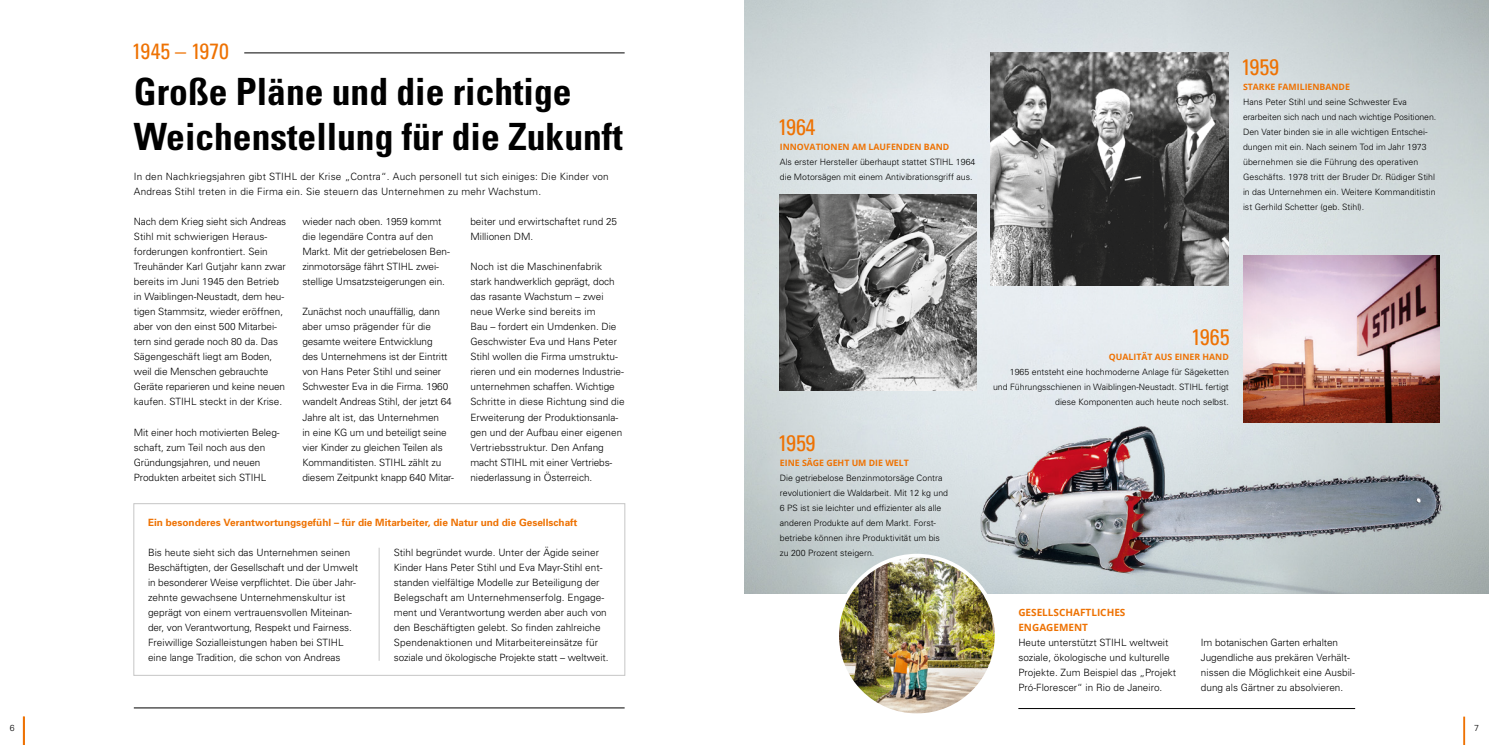
<style>
.page{position:relative;width:1489px;height:745px;background:#fff}
.page>*{position:absolute;margin:0;border:0;box-sizing:border-box;transform-origin:0 0}
.t1{font:700 condensed 37.5px/45px "Univers";color:#000}
.t2{font:condensed 22.5px "Univers";letter-spacing:-.02em;color:#ee7203}
.t3{font:condensed 22.12px "Univers";color:#ee7203}
.t4{font:300 10px/15px "Univers";color:#000}
.t5{font:300 10px/15px "Univers";letter-spacing:.02em;color:#000}
.t6{font:700 10px "Univers";color:#ee7203}
.t7{font:700 10px/15px "Open Sans";color:#ee7203}
.t8{font:300 8.75px/15px "Univers";color:#000}
.t9{font:700 8.75px "Open Sans";color:#ee7203}
</style>
<div class="page">
<hr style="left:1462px;top:716px;width:2px;height:28px;background:#ee7203">
<hr style="left:23px;top:716px;width:2px;height:28px;background:#ee7203">
<img style="left:744px;top:0;width:744px;height:592px">
<img style="left:1242px;top:255px;width:197px;height:167px">
<img style="left:972px;top:422px;width:516px;height:170px">
<hr style="left:1018px;top:707px;width:336px;height:1px;background:#000">
<img style="left:837px;top:555px;width:159px;height:159px;border-radius:80px">
<div style="left:835px;top:553px;width:163px;height:163px;border:4px solid #fff;border-radius:50%"></div>
<div style="left:133px;top:503px;width:492px;height:172px;border:1px solid #c6c6c6"></div>
<hr style="left:378px;top:547px;width:1px;height:113px;background:#c6c6c6">
<img style="left:779px;top:194px;width:197px;height:196px">
<img style="left:990px;top:53px;width:238px;height:232px">
<hr style="left:244px;top:53px;width:380px;height:1px;background:#000">
<hr style="left:134px;top:707px;width:490px;height:1px;background:#000">
<h3 class="t3" style="left:132px;top:37px;width:99px">1945 – 1970</h3>
<h1 class="t1" style="left:134px;top:69px;width:490px">Große Pläne und die richtige<br>Weichenstellung für die Zukunft</h1>
<p class="t5" style="left:134px;top:169px;width:476px">In den Nachkriegsjahren gibt STIHL der Krise „Contra“. Auch personell tut sich einiges: Die Kinder von<br>Andreas Stihl treten in die Firma ein. Sie steuern das Unternehmen zu mehr Wachstum.</p>
<p class="t4" style="left:302px;top:214px;width:149px">wieder nach oben. 1959 kommt die legendäre Contra auf den<br>Markt. Mit der getriebelosen Ben&shy;zinmotorsäge fährt STIHL zwei&shy;stellige Umsatzsteigerungen ein.</p>
<p class="t4" style="left:302px;top:304px;width:153px">Zunächst noch unauffällig, dann aber umso prägender für die gesamte weitere Entwicklung<br>des Unternehmens ist der Eintritt von Hans Peter Stihl und seiner<br>Schwester Eva in die Firma. 1960 wandelt Andreas Stihl, der jetzt 64<br>Jahre alt ist, das Unternehmen<br>in eine KG um und beteiligt seine vier Kinder zu gleichen Teilen als<br>Kommanditisten. STIHL zählt zu diesem Zeitpunkt knapp 640 Mitar-</p>
<p class="t4" style="left:470px;top:214px;width:148px">beiter und erwirtschaftet rund 25<br>Millionen DM.</p>
<p class="t4" style="left:470px;top:259px;width:156px">Noch ist die Maschinenfabrik stark handwerklich geprägt, doch das rasante Wachstum – zwei neue Werke sind bereits im<br>Bau – fordert ein Umdenken. Die<br>Geschwister Eva und Hans Peter<br>Stihl wollen die Firma umstruktu&shy;rieren und ein modernes Industrie&shy;unternehmen schaffen. Wichtige<br>Schritte in diese Richtung sind die<br>Erweiterung der Produktionsanla&shy;gen und der Aufbau einer eigenen<br>Vertriebsstruktur. Den Anfang macht STIHL mit einer Vertriebs&shy;niederlassung in Österreich.</p>
<p class="t4" style="left:134px;top:214px;width:154px">Nach dem Krieg sieht sich Andreas<br>Stihl mit schwierigen Heraus&shy;forderungen konfrontiert. Sein<br>Treuhänder Karl Gutjahr kann zwar bereits im Juni 1945 den Betrieb in Waiblingen-Neustadt, dem heu&shy;tigen Stammsitz, wieder eröffnen, aber von den einst 500 Mitarbei&shy;tern sind gerade noch 80 da. Das<br>Sägengeschäft liegt am Boden, weil die Menschen gebrauchte<br>Geräte reparieren und keine neuen kaufen. STIHL steckt in der Krise.</p>
<p class="t4" style="left:134px;top:424px;width:147px">Mit einer hoch motivierten Beleg&shy;schaft, zum Teil noch aus den<br>Gründungsjahren, und neuen<br>Produkten arbeitet sich STIHL</p>
<p class="t6" style="left:148px;top:515px;width:431px">Ein besonderes Verantwortungsgefühl – für die Mitarbeiter, die Natur und die Gesellschaft</p>
<p class="t4" style="left:148px;top:544px;width:211px">Bis heute sieht sich das Unternehmen seinen Beschäftigten, der Gesellschaft und der Umwelt in besonderer Weise verpflichtet. Die über Jahr&shy;zehnte gewachsene Unternehmenskultur ist geprägt von einem vertrauensvollen Miteinan&shy;der, von Verantwortung, Respekt und Fairness.<br>Freiwillige Sozialleistungen haben bei STIHL eine lange Tradition, die schon von Andreas</p>
<p class="t4" style="left:394px;top:544px;width:216px">Stihl begründet wurde. Unter der Ägide seiner Kinder Hans Peter Stihl und Eva Mayr-Stihl ent&shy;standen vielfältige Modelle zur Beteiligung der Belegschaft am Unternehmenserfolg. Engage&shy;ment und Verantwortung werden aber auch von den Beschäftigten gelebt. So finden zahlreiche Spendenaktionen und Mitarbeitereinsätze für soziale und ökologische Projekte statt – weltweit.</p>
<h2 class="t2" style="left:777px;top:113px;width:39px">1964</h2>
<p class="t9" style="left:779px;top:141px;width:171px">INNOVATIONEN AM LAUFENDEN BAND</p>
<p class="t8" style="left:779px;top:154px;width:197px">Als erster Hersteller überhaupt stattet STIHL 1964 die Motorsägen mit einem Antivibrationsgriff aus.</p>
<h2 class="t2" style="left:1241px;top:53px;width:39px">1959</h2>
<p class="t9" style="left:1242px;top:81px;width:108px">STARKE FAMILIENBANDE</p>
<p class="t8" style="left:1242px;top:94px;width:195px">Hans Peter Stihl und seine Schwester Eva erarbeiten sich nach und nach wichtige Positionen.<br>Den Vater binden sie in alle wichtigen Entschei&shy;dungen mit ein. Nach seinem Tod im Jahr 1973 übernehmen sie die Führung des operativen Geschäfts. 1978 tritt der Bruder Dr. Rüdiger Stihl in das Unternehmen ein. Weitere Kommanditistin ist Gerhild Schetter (geb. Stihl).</p>
<h2 class="t2" style="left:777px;top:428px;width:39px">1959</h2>
<p class="t9" style="left:779px;top:456px;width:130px">EINE SÄGE GEHT UM DIE WELT</p>
<p class="t8" style="left:779px;top:469px;width:170px">Die getriebelose Benzinmotorsäge Contra revolutioniert die Waldarbeit. Mit 12 kg und 6 PS ist sie leichter und effizienter als alle anderen Produkte auf dem Markt. Forst&shy;betriebe können ihre Produktivität um bis zu 200 Prozent steigern.</p>
<h2 class="t2" style="left:1190px;top:323px;width:40px">1965</h2>
<p class="t9" style="left:1108px;top:351px;width:121px">QUALITÄT AUS EINER HAND</p>
<p class="t8" style="left:993px;top:364px;width:237px;text-align:right">1965 entsteht eine hochmoderne Anlage für Sägeketten<br>und Führungsschienen in Waiblingen-Neustadt. STIHL fertigt diese Komponenten auch heute noch selbst.</p>
<p class="t7" style="left:1018px;top:604px;width:109px">GESELLSCHAFTLICHES<br>ENGAGEMENT</p>
<p class="t4" style="left:1018px;top:634px;width:159px">Heute unterstützt STIHL weltweit soziale, ökologische und kulturelle Projekte. Zum Beispiel das „Projekt Pró-Florescer“ in Rio de Janeiro.</p>
<p class="t4" style="left:1200px;top:634px;width:155px">Im botanischen Garten erhalten Jugendliche aus prekären Verhält&shy;nissen die Möglichkeit eine Ausbil&shy;dung als Gärtner zu absolvieren.</p>
<p class="t8" style="left:10px;top:719px;width:6px">6</p>
<p class="t8" style="left:1473px;top:719px;width:6px">7</p>
</div>
